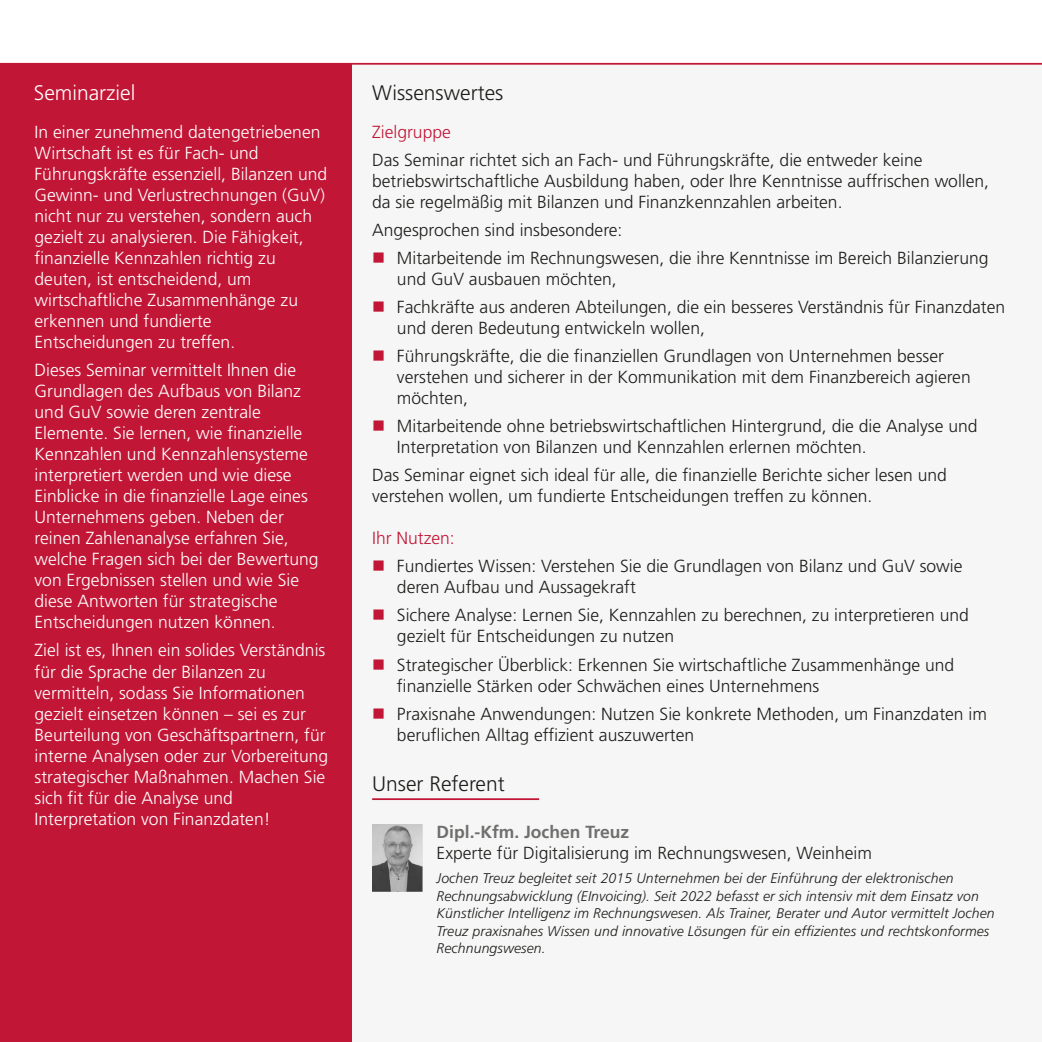
<style>
.page{position:relative;width:1042px;height:1042px;background:#fff}
.page>*{position:absolute;margin:0;border:0;box-sizing:border-box;transform-origin:0 0}
.t1{font:300 21px "Frutiger LT Pro";color:#1d1d1b}
.t2{font:300 21px "Frutiger LT Pro";color:#fff}
.t3{font:300 17.5px/21px "Frutiger LT Pro";color:#1d1d1b}
.t4{font:300 17.5px/21px "Frutiger LT Pro";color:#fff}
.t5{font:700 17.5px "Frutiger LT Pro";color:#6f6f6e}
.t6{font:300 17.5px "Frutiger LT Pro";color:#c21636}
.t7{font:italic 300 14px/17.5px "Frutiger LT Pro";letter-spacing:.01em;color:#1d1d1b}
</style>
<div class="page">
<hr style="left:0;top:0;width:1px;height:65px;background:#c21636">
<div style="left:0;top:64px;width:352px;height:978px;background:#c21636"></div>
<div style="left:352px;top:65px;width:690px;height:977px;background:#f6f6f6"></div>
<hr style="left:0;top:65px;width:1px;height:977px;background:#f1f1f1">
<hr style="left:0;top:63px;width:1042px;height:2px;background:#c21636">
<img style="left:372px;top:824px;width:50px;height:67px">
<hr style="left:372px;top:798px;width:167px;height:2px;background:#c21636">
<svg style="left:0;top:667px;width:1px;height:263px"></svg>
<p class="t2" style="left:34px;top:84px;width:103px">Seminarziel</p>
<p class="t1" style="left:372px;top:84px;width:133px">Wissenswertes</p>
<p class="t4" style="left:35px;top:123px;width:294px">In einer zunehmend datengetriebenen Wirtschaft ist es für Fach- und Führungskräfte essenziell, Bilanzen und Gewinn- und Verlustrechnungen (GuV) nicht nur zu verstehen, sondern auch gezielt zu analysieren. Die Fähigkeit, finanzielle Kennzahlen richtig zu deuten, ist entscheidend, um wirtschaftliche Zusammenhänge zu erkennen und fundierte Entscheidungen zu treffen.</p>
<p class="t4" style="left:35px;top:361px;width:285px">Dieses Seminar vermittelt Ihnen die Grundlagen des Aufbaus von Bilanz und GuV sowie deren zentrale Elemente. Sie lernen, wie finanzielle Kennzahlen und Kennzahlensysteme interpretiert werden und wie diese Einblicke in die finanzielle Lage eines Unternehmens geben. Neben der reinen Zahlenanalyse erfahren Sie, welche Fragen sich bei der Bewertung von Ergebnissen stellen und wie Sie diese Antworten für strategische Entscheidungen nutzen können.</p>
<p class="t4" style="left:35px;top:641px;width:295px">Ziel ist es, Ihnen ein solides Verständnis für die Sprache der Bilanzen zu vermitteln, sodass Sie Informationen gezielt einsetzen können – sei es zur Beurteilung von Geschäftspartnern, für interne Analysen oder zur Vorbereitung strategischer Maßnahmen. Machen Sie sich fit für die Analyse und Interpretation von Finanzdaten!</p>
<p class="t6" style="left:372px;top:125px;width:80px">Zielgruppe</p>
<p class="t3" style="left:372px;top:151px;width:618px">Das Seminar richtet sich an Fach- und Führungskräfte, die entweder keine betriebswirtschaftliche Ausbildung haben, oder Ihre Kenntnisse auffrischen wollen, da sie regelmäßig mit Bilanzen und Finanzkennzahlen arbeiten.</p>
<p class="t3" style="left:397px;top:218px;width:593px;line-height:28px;text-indent:-25px">Angesprochen sind insbesondere:<br>Mitarbeitende im Rechnungswesen, die ihre Kenntnisse im Bereich Bilanzierung</p>
<p class="t3" style="left:397px;top:267px;width:610px;line-height:28px">und GuV ausbauen möchten,<br>Fachkräfte aus anderen Abteilungen, die ein besseres Verständnis für Finanzdaten</p>
<p class="t3" style="left:397px;top:316px;width:548px;line-height:28px">und deren Bedeutung entwickeln wollen,<br>Führungskräfte, die die finanziellen Grundlagen von Unternehmen besser</p>
<p class="t3" style="left:397px;top:368px;width:575px">verstehen und sicherer in der Kommunikation mit dem Finanzbereich agieren möchten,</p>
<p class="t3" style="left:397px;top:417px;width:582px">Mitarbeitende ohne betriebswirtschaftlichen Hintergrund, die die Analyse und<br>Interpretation von Bilanzen und Kennzahlen erlernen möchten.</p>
<p class="t3" style="left:372px;top:466px;width:576px">Das Seminar eignet sich ideal für alle, die finanzielle Berichte sicher lesen und verstehen wollen, um fundierte Entscheidungen treffen zu können.</p>
<p class="t6" style="left:372px;top:531px;width:84px">Ihr Nutzen:</p>
<p class="t3" style="left:397px;top:557px;width:567px">Fundiertes Wissen: Verstehen Sie die Grundlagen von Bilanz und GuV sowie deren Aufbau und Aussagekraft</p>
<p class="t3" style="left:397px;top:606px;width:573px">Sichere Analyse: Lernen Sie, Kennzahlen zu berechnen, zu interpretieren und gezielt für Entscheidungen zu nutzen</p>
<p class="t3" style="left:397px;top:655px;width:559px">Strategischer Überblick: Erkennen Sie wirtschaftliche Zusammenhänge und finanzielle Stärken oder Schwächen eines Unternehmens</p>
<p class="t3" style="left:397px;top:704px;width:591px">Praxisnahe Anwendungen: Nutzen Sie konkrete Methoden, um Finanzdaten im beruflichen Alltag effizient auszuwerten</p>
<p class="t1" style="left:372px;top:775px;width:134px">Unser Referent</p>
<p class="t5" style="left:436px;top:824px;width:194px">Dipl.-Kfm. Jochen Treuz</p>
<p class="t3" style="left:436px;top:844px;width:437px">Experte für Digitalisierung im Rechnungswesen, Weinheim</p>
<p class="t7" style="left:436px;top:871px;width:559px">Jochen Treuz begleitet seit 2015 Unternehmen bei der Einführung der elektronischen Rechnungsabwicklung (EInvoicing). Seit 2022 befasst er sich intensiv mit dem Einsatz von Künstlicher Intelligenz im Rechnungswesen. Als Trainer, Berater und Autor vermittelt Jochen Treuz praxisnahes Wissen und innovative Lösungen für ein effizientes und rechtskonformes Rechnungswesen.</p>
</div>
